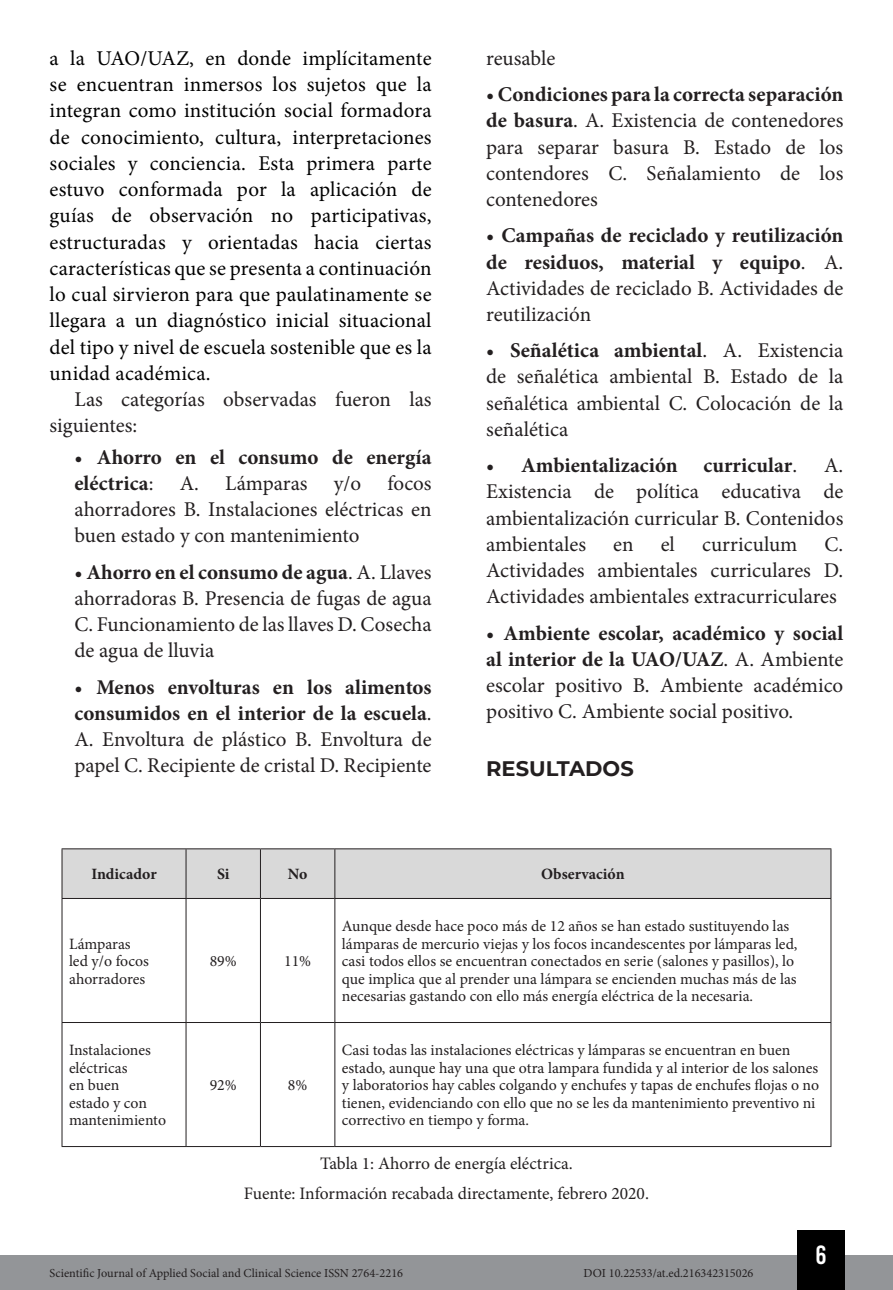
<style>
.page{position:relative;width:893px;height:1290px;background:#fff}
.page>*{position:absolute;margin:0;border:0;box-sizing:border-box;transform-origin:0 0}
.t1{font:26.25px "Bebas Kai";color:#fff}
.TXT{font:21px/26.2px "Minion Pro";color:#231f20;text-align:justify}
.TXT-2{font:21px/26.2px "Minion Pro";letter-spacing:.01em;color:#000;text-align:justify}
.TXT-3{font:700 21px/26.2px "Minion Pro";color:#231f20}
.TITULO{font:700 21px "Montserrat";color:#231f20}
.Info_Imagem{font:17.5px "Minion Pro";color:#231f20}
.Tabela{font:15.75px/17.5px "Minion Pro";color:#231f20}
.Tabela-2{font:700 15.75px "Minion Pro";color:#231f20}
.t2{font:12.25px "Minion Pro";color:#231f20}
.s1{font-weight:400}
.s2{font-weight:700}
</style>
<div class="page">
<div style="left:0;top:1255px;width:893px;height:35px;background:#939598"></div>
<div style="left:797px;top:1230px;width:48px;height:60px;background:#000"></div>
<div style="left:63px;top:849px;width:767px;height:49px;background:#d9d9d9"></div>
<hr style="left:62px;top:848px;width:124px;height:1px;background:#231f20">
<hr style="left:62px;top:849px;width:1px;height:49px;background:#231f20">
<hr style="left:186px;top:848px;width:74px;height:1px;background:#231f20">
<hr style="left:186px;top:849px;width:1px;height:49px;background:#231f20">
<hr style="left:260px;top:848px;width:75px;height:1px;background:#231f20">
<hr style="left:260px;top:849px;width:1px;height:49px;background:#231f20">
<hr style="left:335px;top:848px;width:496px;height:1px;background:#231f20">
<hr style="left:334px;top:849px;width:1px;height:49px;background:#231f20">
<hr style="left:830px;top:849px;width:1px;height:49px;background:#231f20">
<hr style="left:62px;top:898px;width:124px;height:1px;background:#231f20">
<hr style="left:62px;top:899px;width:1px;height:123px;background:#231f20">
<hr style="left:186px;top:898px;width:74px;height:1px;background:#231f20">
<hr style="left:186px;top:899px;width:1px;height:123px;background:#231f20">
<hr style="left:260px;top:898px;width:75px;height:1px;background:#231f20">
<hr style="left:260px;top:899px;width:1px;height:123px;background:#231f20">
<hr style="left:335px;top:898px;width:496px;height:1px;background:#231f20">
<hr style="left:334px;top:899px;width:1px;height:123px;background:#231f20">
<hr style="left:830px;top:899px;width:1px;height:123px;background:#231f20">
<hr style="left:62px;top:1022px;width:124px;height:1px;background:#231f20">
<hr style="left:62px;top:1023px;width:1px;height:123px;background:#231f20">
<hr style="left:186px;top:1022px;width:74px;height:1px;background:#231f20">
<hr style="left:186px;top:1023px;width:1px;height:123px;background:#231f20">
<hr style="left:260px;top:1022px;width:75px;height:1px;background:#231f20">
<hr style="left:260px;top:1023px;width:1px;height:123px;background:#231f20">
<hr style="left:335px;top:1022px;width:496px;height:1px;background:#231f20">
<hr style="left:334px;top:1023px;width:1px;height:123px;background:#231f20">
<hr style="left:830px;top:1023px;width:1px;height:123px;background:#231f20">
<hr style="left:62px;top:1146px;width:124px;height:1px;background:#231f20">
<hr style="left:186px;top:1146px;width:74px;height:1px;background:#231f20">
<hr style="left:260px;top:1146px;width:75px;height:1px;background:#231f20">
<hr style="left:335px;top:1146px;width:496px;height:1px;background:#231f20">
<p class="TXT-2" style="left:50px;top:45px;width:384px">a la UAO/UAZ, en donde implícitamente se encuentran inmersos los sujetos que la integran como institución social formadora de conocimiento, cultura, interpretaciones sociales y conciencia. Esta primera parte estuvo conformada por la aplicación de guías de observación no participativas, estructuradas y orientadas hacia ciertas características que se presenta a continuación lo cual sirvieron para que paulatinamente se llegara a un diagnóstico inicial situacional del tipo y nivel de escuela sostenible que es la unidad académica.</p>
<p class="TXT" style="left:50px;top:386px;width:383px;text-indent:25px">Las categorías observadas fueron las siguientes:</p>
<p class="TXT-3" style="left:74px;top:443px;width:359px"><span class="s1">•</span> Ahorro en el consumo de energía eléctrica<span class="s1">:</span></p>
<p class="TXT" style="left:74px;top:470px;width:359px;text-indent:313px">focos ahorradores B. Instalaciones eléctricas en buen estado y con mantenimiento</p>
<p class="TXT" style="left:74px;top:559px;width:359px">• <span class="s2">Ahorro en el consumo de agua</span>. A. Llaves ahorradoras B. Presencia de fugas de agua C. Funcionamiento de las llaves D. Cosecha de agua de lluvia</p>
<p class="TXT" style="left:74px;top:674px;width:359px">• <span class="s2">Menos envolturas en los alimentos consumidos en el interior de la escuela</span>.<br>A. Envoltura de plástico B. Envoltura de papel C. Recipiente de cristal D. Recipiente</p>
<p class="TXT" style="left:180px;top:470px;width:129px">A. Lámparas</p>
<p class="TXT" style="left:334px;top:470px;width:29px">y/o</p>
<p class="TXT" style="left:486px;top:45px;width:71px">reusable</p>
<p class="TXT" style="left:486px;top:81px;width:359px">• <span class="s2">Condiciones para la correcta separación de basura</span>. A. Existencia de contenedores para separar basura B. Estado de los contendores C. Señalamiento de los contenedores</p>
<p class="TXT-3" style="left:486px;top:222px;width:359px;text-align:justify"><span class="s1">•</span> Campañas de reciclado y reutilización de residuos, material y equipo<span class="s1">. A.<br>Actividades de reciclado B. Actividades de reutilización</span></p>
<p class="TXT" style="left:486px;top:337px;width:359px">• <span class="s2">Señalética ambiental</span>. A. Existencia de señalética ambiental B. Estado de la señalética ambiental C. Colocación de la señalética</p>
<p class="TXT-3" style="left:486px;top:452px;width:312px"><span class="s1">•</span> Ambientalización curricular<span class="s1">.</span></p>
<p class="TXT" style="left:486px;top:452px;width:359px;text-indent:338px">A.<br>Existencia de política educativa de ambientalización curricular B. Contenidos ambientales</p>
<p class="TXT" style="left:613px;top:531px;width:22px">en</p>
<p class="TXT" style="left:661px;top:531px;width:16px">el</p>
<p class="TXT" style="left:702px;top:531px;width:97px">curriculum</p>
<p class="TXT" style="left:486px;top:531px;width:359px;text-indent:338px">C.<br>Actividades ambientales curriculares D.<br>Actividades ambientales extracurriculares</p>
<p class="TXT" style="left:486px;top:620px;width:359px">• <span class="s2">Ambiente escolar, académico y social al interior de la UAO/UAZ</span>. A. Ambiente escolar positivo B. Ambiente académico positivo C. Ambiente social positivo.</p>
<p class="TITULO" style="left:486px;top:753px;width:149px">RESULTADOS</p>
<p class="Tabela-2" style="left:91px;top:863px;width:67px">Indicador</p>
<p class="Tabela-2" style="left:217px;top:863px;width:14px">Si</p>
<p class="Tabela-2" style="left:288px;top:863px;width:21px">No</p>
<p class="Tabela-2" style="left:541px;top:863px;width:85px">Observación</p>
<p class="Tabela" style="left:69px;top:935px;width:81px">Lámparas led y/o focos ahorradores</p>
<p class="Tabela" style="left:69px;top:1041px;width:99px">Instalaciones eléctricas<br>en buen<br>estado y con mantenimiento</p>
<p class="Tabela" style="left:210px;top:952px;width:29px">89%</p>
<p class="Tabela" style="left:284px;top:952px;width:29px">11%</p>
<p class="Tabela" style="left:342px;top:917px;width:457px">Aunque desde hace poco más de 12 años se han estado sustituyendo las lámparas de mercurio viejas y los focos incandescentes por lámparas led, casi todos ellos se encuentran conectados en serie (salones y pasillos), lo que implica que al prender una lámpara se encienden muchas más de las necesarias gastando con ello más energía eléctrica de la necesaria.</p>
<p class="Tabela" style="left:342px;top:1041px;width:479px">Casi todas las instalaciones eléctricas y lámparas se encuentran en buen estado, aunque hay una que otra lampara fundida y al interior de los salones y laboratorios hay cables colgando y enchufes y tapas de enchufes flojas o no tienen, evidenciando con ello que no se les da mantenimiento preventivo ni correctivo en tiempo y forma.</p>
<p class="Info_Imagem" style="left:320px;top:1152px;width:254px">Tabla 1: Ahorro de energía eléctrica.</p>
<p class="Info_Imagem" style="left:244px;top:1181px;width:407px">Fuente: Información recabada directamente, febrero 2020.</p>
<p class="Tabela" style="left:210px;top:1076px;width:29px">92%</p>
<p class="Tabela" style="left:288px;top:1076px;width:21px">8%</p>
<p class="t1" style="left:815px;top:1241px;width:13px">6</p>
<p class="t2" style="left:50px;top:1265px;width:355px">Scientific Journal of Applied Social and Clinical Science ISSN 2764-2216</p>
<p class="t2" style="left:584px;top:1265px;width:171px">DOI 10.22533/at.ed.216342315026</p>
</div>
